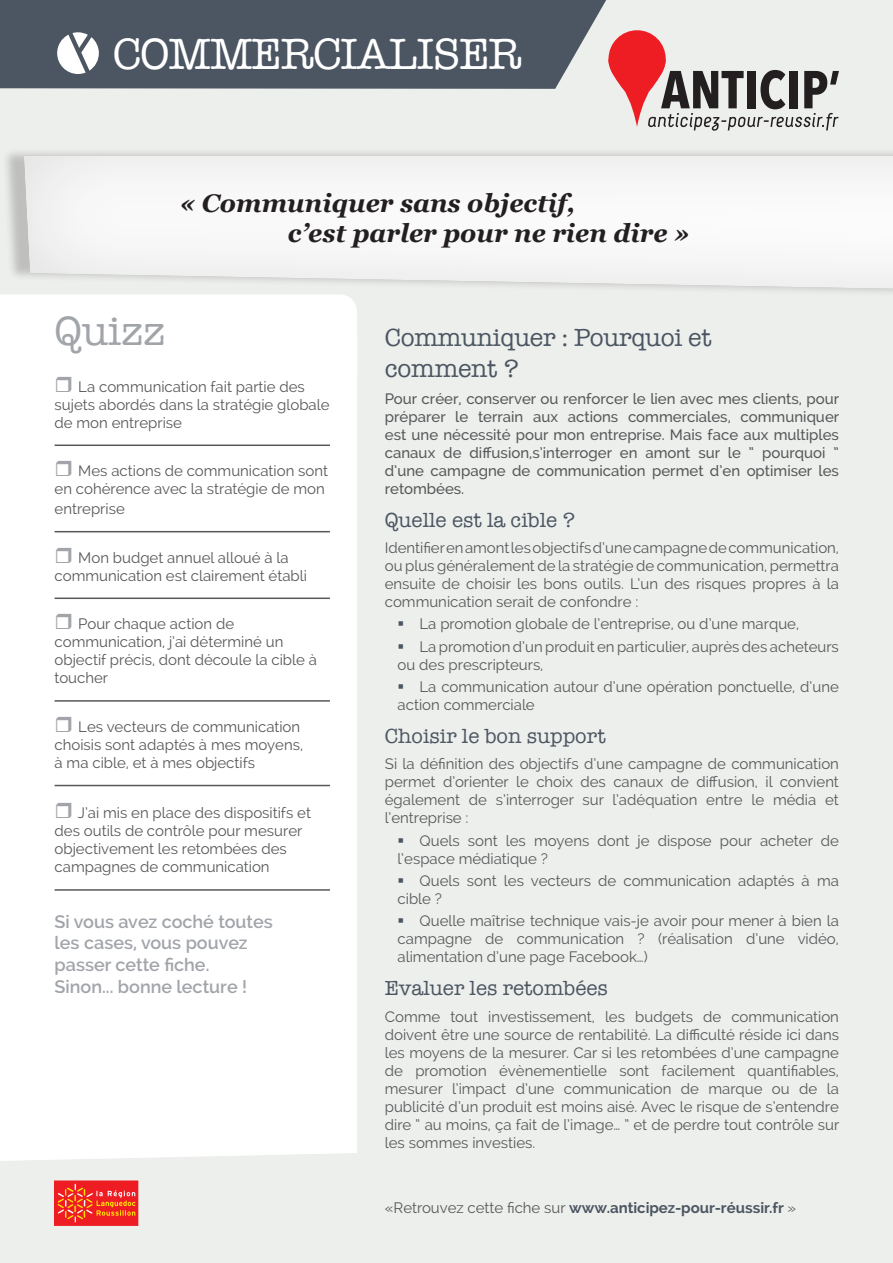
<style>
.page{position:relative;width:893px;height:1263px;background:#edefec}
.page>*{position:absolute;margin:0;border:0;box-sizing:border-box;transform-origin:0 0}
.t1{font:45px "American Typewriter";letter-spacing:-.025em;color:#fff}
.t2{font:42px "American Typewriter";color:#a1a4a9}
.t3{font:italic 700 25.5px "Georgia";color:#231f20}
.t4{font:25.5px/30.6px "American Typewriter";letter-spacing:-.01em;color:#4c5662}
.t5{font:21px "American Typewriter";color:#4c5662}
.Style_de_paragraphe{font:600 18px/21.6px "Raleway";color:#a1a4a9}
.Style_de_paragraphe-2{font:15px/18px "Raleway";color:#57585a}
.t6{font:500 15px/18px "Raleway";color:#57585a;text-align:justify}
.t7{font:700 15px "Raleway";color:#4c5662}
.s1{font-weight:400;color:#57585a}
</style>
<div class="page">
<svg style="left:0;top:0;width:643px;height:89px;background:#57616c"></svg>
<svg style="left:57px;top:32px;width:42px;height:42px;background:#bcc0c4"></svg>
<div style="left:349px;top:392px;width:8px;height:761px;background:#fff"></div>
<div style="left:1px;top:147px;width:892px;height:153px;background:#231f20;opacity:.23"></div>
<div style="left:23px;top:154px;width:870px;height:140px;background:#231f20;opacity:.15"></div>
<div style="left:608px;top:30px;width:58px;height:57px;background:#ee1d23;border-radius:50%"></div>
<svg style="left:607px;top:55px;width:232px;height:76px"></svg>
<div style="left:54px;top:1180px;width:84px;height:46px;background:#ee1d23"></div>
<svg style="left:58px;top:1184px;width:77px;height:38px"></svg>
<div style="left:0;top:392px;width:349px;height:769px;background:#fff"></div>
<hr style="left:55px;top:444px;width:275px;height:2px;background:#57585a">
<hr style="left:55px;top:531px;width:275px;height:1px;background:#57585a">
<hr style="left:55px;top:597px;width:275px;height:2px;background:#57585a">
<hr style="left:55px;top:700px;width:275px;height:2px;background:#57585a">
<hr style="left:55px;top:785px;width:275px;height:1px;background:#57585a">
<hr style="left:55px;top:889px;width:275px;height:2px;background:#57585a">
<div style="left:0;top:294px;width:357px;height:98px;background:#fff"></div>
<svg style="left:56px;top:461px;width:16px;height:15px"></svg>
<svg style="left:56px;top:547px;width:16px;height:15px"></svg>
<svg style="left:56px;top:614px;width:16px;height:15px"></svg>
<svg style="left:56px;top:716px;width:16px;height:16px"></svg>
<svg style="left:56px;top:803px;width:16px;height:15px"></svg>
<h1 class="t1" style="left:113px;top:20px;width:164px">PILOTE</h1>
<h1 class="t1" style="left:113px;top:20px;width:410px">COMMERCIALISER</h1>
<p class="t3" style="left:180px;top:188px;width:397px">« Communiquer sans objectif,</p>
<p class="t3" style="left:288px;top:219px;width:403px">c’est parler pour ne rien dire »</p>
<p class="t2" style="left:55px;top:299px;width:112px">Quizz</p>
<p class="Style_de_paragraphe-2" style="left:55px;top:377px;width:277px;text-indent:24px">La communication fait partie des sujets abordés dans la stratégie globale de mon entreprise</p>
<p class="Style_de_paragraphe-2" style="left:55px;top:462px;width:275px;text-align:right">Mes actions de communication sont<br>en cohérence avec la stratégie de mon</p>
<p class="Style_de_paragraphe-2" style="left:55px;top:500px;width:72px">entreprise</p>
<p class="Style_de_paragraphe-2" style="left:55px;top:548px;width:254px;text-align:center">Mon budget annuel alloué à la communication est clairement établi</p>
<p class="Style_de_paragraphe-2" style="left:55px;top:615px;width:264px;text-indent:24px">Pour chaque action de communication, j’ai déterminé un objectif précis, dont découle la cible à toucher</p>
<p class="Style_de_paragraphe-2" style="left:55px;top:717px;width:250px;text-indent:24px">Les vecteurs de communication choisis sont adaptés à mes moyens, à ma cible, et à mes objectifs</p>
<p class="Style_de_paragraphe-2" style="left:55px;top:804px;width:258px;text-indent:23px">J’ai mis en place des dispositifs et des outils de contrôle pour mesurer objectivement les retombées des campagnes de communication</p>
<p class="Style_de_paragraphe" style="left:55px;top:911px;width:220px">Si vous avez coché toutes les cases, vous pouvez passer cette fiche.</p>
<p class="Style_de_paragraphe" style="left:55px;top:975px;width:194px">Sinon... bonne lecture !</p>
<p class="t4" style="left:385px;top:322px;width:328px">Communiquer : Pourquoi et comment ?</p>
<p class="t6" style="left:385px;top:389px;width:456px">Pour créer, conserver ou renforcer le lien avec mes clients, pour préparer le terrain aux actions commerciales, communiquer est une nécessité pour mon entreprise. Mais face aux multiples canaux de diffusion,s’interroger en amont sur le “ pourquoi ” d’une campagne de communication permet d’en optimiser les retombées.</p>
<p class="t5" style="left:385px;top:504px;width:192px">Quelle est la cible ?</p>
<p class="Style_de_paragraphe-2" style="left:385px;top:539px;width:456px;text-align:justify">Identifier en amont les objectifs d’une campagne de communication, ou plus généralement de la stratégie de communication, permettra ensuite de choisir les bons outils. L’un des risques propres à la communication serait de confondre :</p>
<p class="Style_de_paragraphe-2" style="left:419px;top:615px;width:381px">La promotion globale de l’entreprise, ou d’une marque,</p>
<p class="Style_de_paragraphe-2" style="left:398px;top:637px;width:443px;text-indent:22px">La promotion d’un produit en particulier, auprès des acheteurs ou des prescripteurs,</p>
<p class="Style_de_paragraphe-2" style="left:398px;top:678px;width:443px;text-indent:22px">La communication autour d’une opération ponctuelle, d’une action commerciale</p>
<p class="t5" style="left:385px;top:720px;width:223px">Choisir le bon support</p>
<p class="Style_de_paragraphe-2" style="left:385px;top:755px;width:456px;text-align:justify">Si la définition des objectifs d’une campagne de communication permet d’orienter le choix des canaux de diffusion, il convient également de s’interroger sur l’adéquation entre le média et l’entreprise :</p>
<p class="Style_de_paragraphe-2" style="left:398px;top:831px;width:443px;text-indent:22px">Quels sont les moyens dont je dispose pour acheter de l’espace médiatique ?</p>
<p class="Style_de_paragraphe-2" style="left:398px;top:872px;width:443px;text-indent:22px">Quels sont les vecteurs de communication adaptés à ma cible ?</p>
<p class="Style_de_paragraphe-2" style="left:398px;top:912px;width:443px;text-align:justify;text-indent:22px">Quelle maîtrise technique vais-je avoir pour mener à bien la campagne de communication ? (réalisation d’une vidéo, alimentation d’une page Facebook…)</p>
<p class="t5" style="left:385px;top:972px;width:224px">Evaluer les retombées</p>
<p class="Style_de_paragraphe-2" style="left:385px;top:1007px;width:456px;text-align:justify">Comme tout investissement, les budgets de communication doivent être une source de rentabilité. La difficulté réside ici dans les moyens de la mesurer. Car si les retombées d’une campagne de promotion évènementielle sont facilement quantifiables, mesurer l’impact d’une communication de marque ou de la publicité d’un produit est moins aisé. Avec le risque de s’entendre dire “ au moins, ça fait de l’image… ” et de perdre tout contrôle sur les sommes investies.</p>
<p class="t7" style="left:385px;top:1199px;width:413px"><span class="s1">«Retrouvez cette fiche sur</span> www.anticipez-pour-réussir.fr <span class="s1">»</span></p>
</div>
